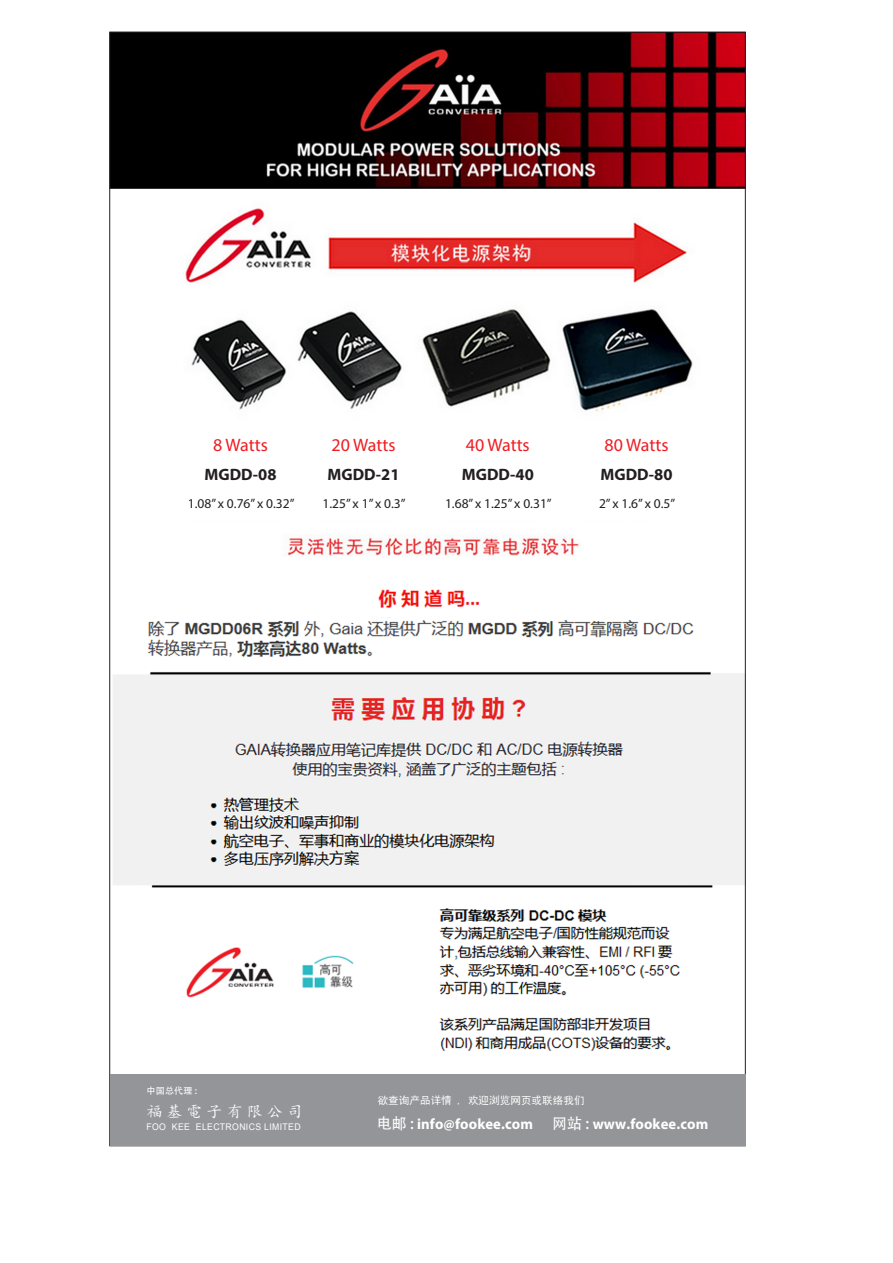
<style>
.page{position:relative;width:893px;height:1263px;background:#fff}
.page>*{position:absolute;margin:0;border:0;box-sizing:border-box;transform-origin:0 0}
.t1{font:18px "Myriad Pro";color:#ee1d23}
.t2{font:700 16.5px "Myriad Pro";color:#231f20}
.t3{font:15.6px "Kai Ti";letter-spacing:.25em;color:#fff}
.t4{font:700 15px "Myriad Pro";letter-spacing:.01em;color:#fff}
.t5{font:13.5px "Myriad Pro";color:#231f20}
.t6{font:10.5px "Sim Hei";letter-spacing:.01em;color:#fff}
.t7{font:9.15px "Arial";letter-spacing:.04em;color:#fff;scale:.95 1}
.t8{font:9px "Adobe Heiti Std";letter-spacing:.025em;color:#fff}
.s1{font-family:"Adobe Heiti Std";font-weight:400}
</style>
<div class="page">
<img style="left:111px;top:34px;width:633px;height:1017px">
<div style="left:110px;top:1074px;width:636px;height:72px;background:#939598"></div>
<h1 class="t1" style="left:213px;top:434px;width:56px">8 Watts</h1>
<p class="t2" style="left:205px;top:464px;width:74px">MGDD-08</p>
<p class="t5" style="left:188px;top:496px;width:108px">1.08” x 0.76” x 0.32”</p>
<h1 class="t1" style="left:332px;top:434px;width:65px">20 Watts</h1>
<p class="t2" style="left:328px;top:464px;width:74px">MGDD-21</p>
<p class="t5" style="left:323px;top:496px;width:85px">1.25” x 1” x 0.3”</p>
<h1 class="t1" style="left:466px;top:434px;width:65px">40 Watts</h1>
<p class="t2" style="left:462px;top:464px;width:74px">MGDD-40</p>
<p class="t5" style="left:445px;top:496px;width:108px">1.68” x 1.25” x 0.31”</p>
<h1 class="t1" style="left:605px;top:434px;width:65px">80 Watts</h1>
<p class="t2" style="left:601px;top:464px;width:74px">MGDD-80</p>
<p class="t5" style="left:599px;top:496px;width:78px">2” x 1.6” x 0.5”</p>
<p class="t8" style="left:147px;top:1085px;width:52px">中国总代理 :</p>
<p class="t3" style="left:147px;top:1103px;width:158px">福基電子有限公司</p>
<p class="t7" style="left:147px;top:1121px;width:164px">FOO KEE ELECTRONICS LIMITED</p>
<p class="t6" style="left:378px;top:1095px;width:208px">欲查询产品详情 , 欢迎浏览网页或联络我们</p>
<p class="t4" style="left:377px;top:1114px;width:158px"><span class="s1">电邮 :</span> info@fookee.com</p>
<p class="t4" style="left:552px;top:1114px;width:158px"><span class="s1">网站 :</span> www.fookee.com</p>
</div>
